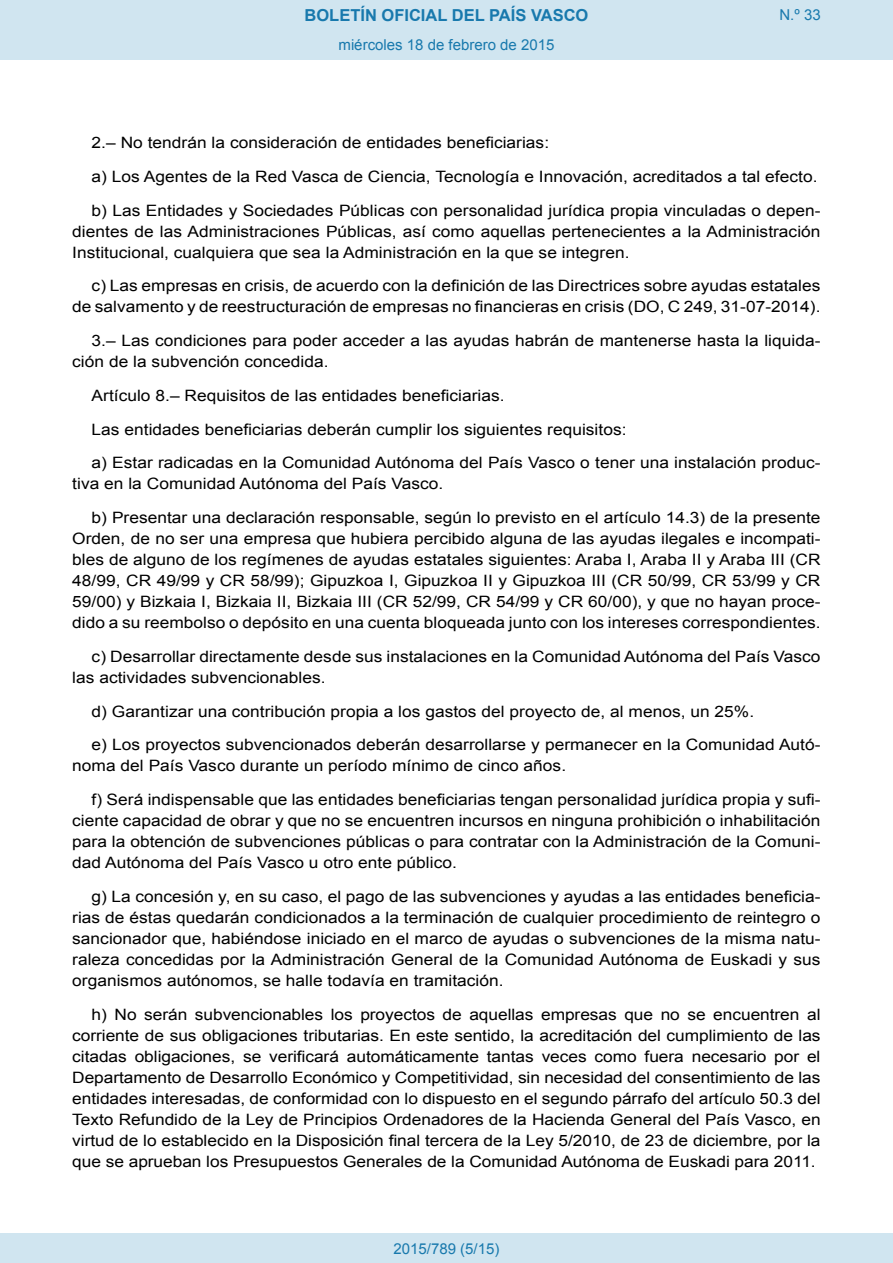
<style>
.page{position:relative;width:893px;height:1263px;background:#fff}
.page>*{position:absolute;margin:0;border:0;box-sizing:border-box;transform-origin:0 0}
.t1{font:700 16.5px "Arial";color:#1879ad}
.BOPVDetalle{font:15.6px/21px "Arial";color:#000;text-align:justify;scale:1.11 1}
.Paginacion_Centro{font:15px "Arial";color:#1879ad}
</style>
<div class="page">
<div style="left:0;top:0;width:893px;height:60px;background:#d0e5f0"></div>
<div style="left:0;top:1233px;width:893px;height:30px;background:#d0e5f0"></div>
<p class="t1" style="left:305px;top:4px;width:285px">BOLETÍN OFICIAL DEL PAÍS VASCO</p>
<p class="Paginacion_Centro" style="left:338px;top:35px;width:217px">miércoles 18 de febrero de 2015</p>
<p class="Paginacion_Centro" style="left:779px;top:5px;width:43px">N.º 33</p>
<p class="BOPVDetalle" style="left:92px;top:132px;width:414px">2.– No tendrán la consideración de entidades beneficiarias:</p>
<p class="BOPVDetalle" style="left:92px;top:166px;width:655px">a) Los Agentes de la Red Vasca de Ciencia, Tecnología e Innovación, acreditados a tal efecto.</p>
<p class="BOPVDetalle" style="left:72px;top:200px;width:676px;text-indent:19px">b) Las Entidades y Sociedades Públicas con personalidad jurídica propia vinculadas o depen&shy;dientes de las Administraciones Públicas, así como aquellas pertenecientes a la Administración Institucional, cualquiera que sea la Administración en la que se integren.</p>
<p class="BOPVDetalle" style="left:72px;top:276px;width:676px;text-align:right">c) Las empresas en crisis, de acuerdo con la definición de las Directrices sobre ayudas estatales de salvamento y de reestructuración de empresas no financieras en crisis (DO, C 249, 31-07-2014).</p>
<p class="BOPVDetalle" style="left:72px;top:330px;width:676px;text-indent:19px">3.– Las condiciones para poder acceder a las ayudas habrán de mantenerse hasta la liquida&shy;ción de la subvención concedida.</p>
<p class="BOPVDetalle" style="left:92px;top:385px;width:374px">Artículo 8.– Requisitos de las entidades beneficiarias.</p>
<p class="BOPVDetalle" style="left:92px;top:419px;width:483px">Las entidades beneficiarias deberán cumplir los siguientes requisitos:</p>
<p class="BOPVDetalle" style="left:72px;top:453px;width:676px;text-indent:19px">a) Estar radicadas en la Comunidad Autónoma del País Vasco o tener una instalación produc&shy;tiva en la Comunidad Autónoma del País Vasco.</p>
<p class="BOPVDetalle" style="left:72px;top:507px;width:676px;text-indent:19px">b) Presentar una declaración responsable, según lo previsto en el artículo 14.3) de la presente Orden, de no ser una empresa que hubiera percibido alguna de las ayudas ilegales e incompati&shy;bles de alguno de los regímenes de ayudas estatales siguientes: Araba I, Araba II y Araba III (CR 48/99, CR 49/99 y CR 58/99); Gipuzkoa I, Gipuzkoa II y Gipuzkoa III (CR 50/99, CR 53/99 y CR 59/00) y Bizkaia I, Bizkaia II, Bizkaia III (CR 52/99, CR 54/99 y CR 60/00), y que no hayan proce&shy;dido a su reembolso o depósito en una cuenta bloqueada junto con los intereses correspondientes.</p>
<p class="BOPVDetalle" style="left:72px;top:646px;width:676px;text-indent:19px">c) Desarrollar directamente desde sus instalaciones en la Comunidad Autónoma del País Vasco las actividades subvencionables.</p>
<p class="BOPVDetalle" style="left:92px;top:701px;width:598px">d) Garantizar una contribución propia a los gastos del proyecto de, al menos, un 25%.</p>
<p class="BOPVDetalle" style="left:72px;top:735px;width:676px;text-indent:19px">e) Los proyectos subvencionados deberán desarrollarse y permanecer en la Comunidad Autó&shy;noma del País Vasco durante un período mínimo de cinco años.</p>
<p class="BOPVDetalle" style="left:72px;top:789px;width:676px;text-indent:19px">f) Será indispensable que las entidades beneficiarias tengan personalidad jurídica propia y sufi&shy;ciente capacidad de obrar y que no se encuentren incursos en ninguna prohibición o inhabilitación para la obtención de subvenciones públicas o para contratar con la Administración de la Comuni&shy;dad Autónoma del País Vasco u otro ente público.</p>
<p class="BOPVDetalle" style="left:72px;top:886px;width:676px;text-indent:19px">g) La concesión y, en su caso, el pago de las subvenciones y ayudas a las entidades beneficia&shy;rias de éstas quedarán condicionados a la terminación de cualquier procedimiento de reintegro o sancionador que, habiéndose iniciado en el marco de ayudas o subvenciones de la misma natu&shy;raleza concedidas por la Administración General de la Comunidad Autónoma de Euskadi y sus organismos autónomos, se halle todavía en tramitación.</p>
<p class="BOPVDetalle" style="left:72px;top:1004px;width:676px;text-indent:19px">h) No serán subvencionables los proyectos de aquellas empresas que no se encuentren al corriente de sus obligaciones tributarias. En este sentido, la acreditación del cumplimiento de las citadas obligaciones, se verificará automáticamente tantas veces como fuera necesario por el Departamento de Desarrollo Económico y Competitividad, sin necesidad del consentimiento de las entidades interesadas, de conformidad con lo dispuesto en el segundo párrafo del artículo 50.3 del Texto Refundido de la Ley de Principios Ordenadores de la Hacienda General del País Vasco, en virtud de lo establecido en la Disposición final tercera de la Ley 5/2010, de 23 de diciembre, por la que se aprueban los Presupuestos Generales de la Comunidad Autónoma de Euskadi para 2011.</p>
<p class="Paginacion_Centro" style="left:393px;top:1238px;width:107px">2015/789 (5/15)</p>
</div>
